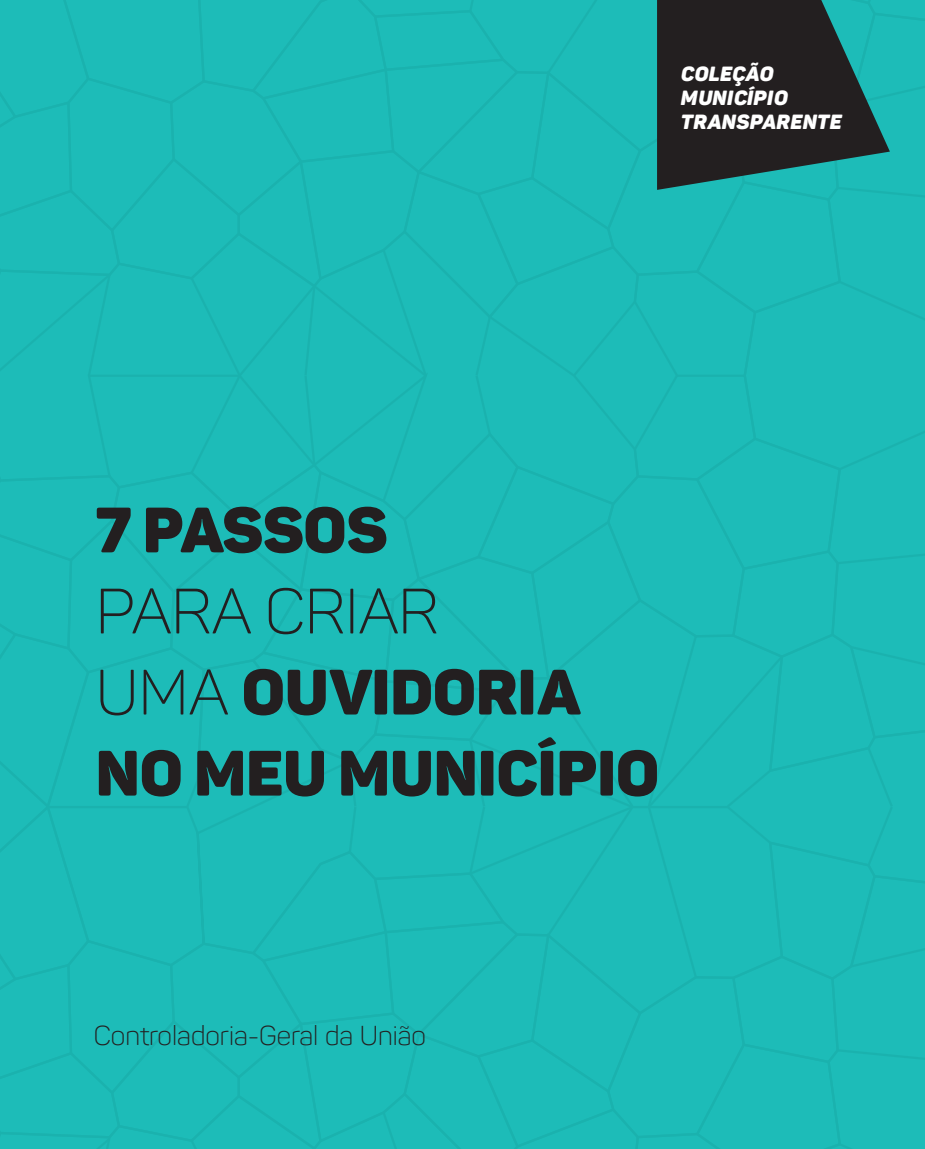
<style>
.page{position:relative;width:925px;height:1149px;background:#fff}
.page>*{position:absolute;margin:0;border:0;box-sizing:border-box;transform-origin:0 0}
.t1{font:900 63px "Panton";color:#231f20}
.t2{font:300 63px "Panton";color:#231f20}
.t3{font:300 27px "Panton";color:#231f20}
.t4{font:italic 900 20.25px "Panton";letter-spacing:.02em;color:#fff}
.s1{font-weight:300}
</style>
<div class="page">
<div style="left:0;top:0;width:925px;height:1148px;background:#1dbcb8"></div>
<svg style="left:657px;top:0;width:233px;height:190px;background:#214141"></svg>
<p class="t4" style="left:681px;top:61px;width:94px">COLEÇÃO</p>
<p class="t4" style="left:681px;top:85px;width:108px">MUNICÍPIO</p>
<p class="t4" style="left:681px;top:109px;width:162px">TRANSPARENTE</p>
<p class="t1" style="left:96px;top:489px;width:293px">7 PASSOS</p>
<p class="t2" style="left:96px;top:573px;width:344px">PARA CRIAR</p>
<p class="t1" style="left:96px;top:651px;width:486px"><span class="s1">UMA</span> OUVIDORIA</p>
<p class="t1" style="left:96px;top:732px;width:565px">NO MEU MUNICÍPIO</p>
<p class="t3" style="left:94px;top:1018px;width:334px">Controladoria-Geral da União</p>
</div>
